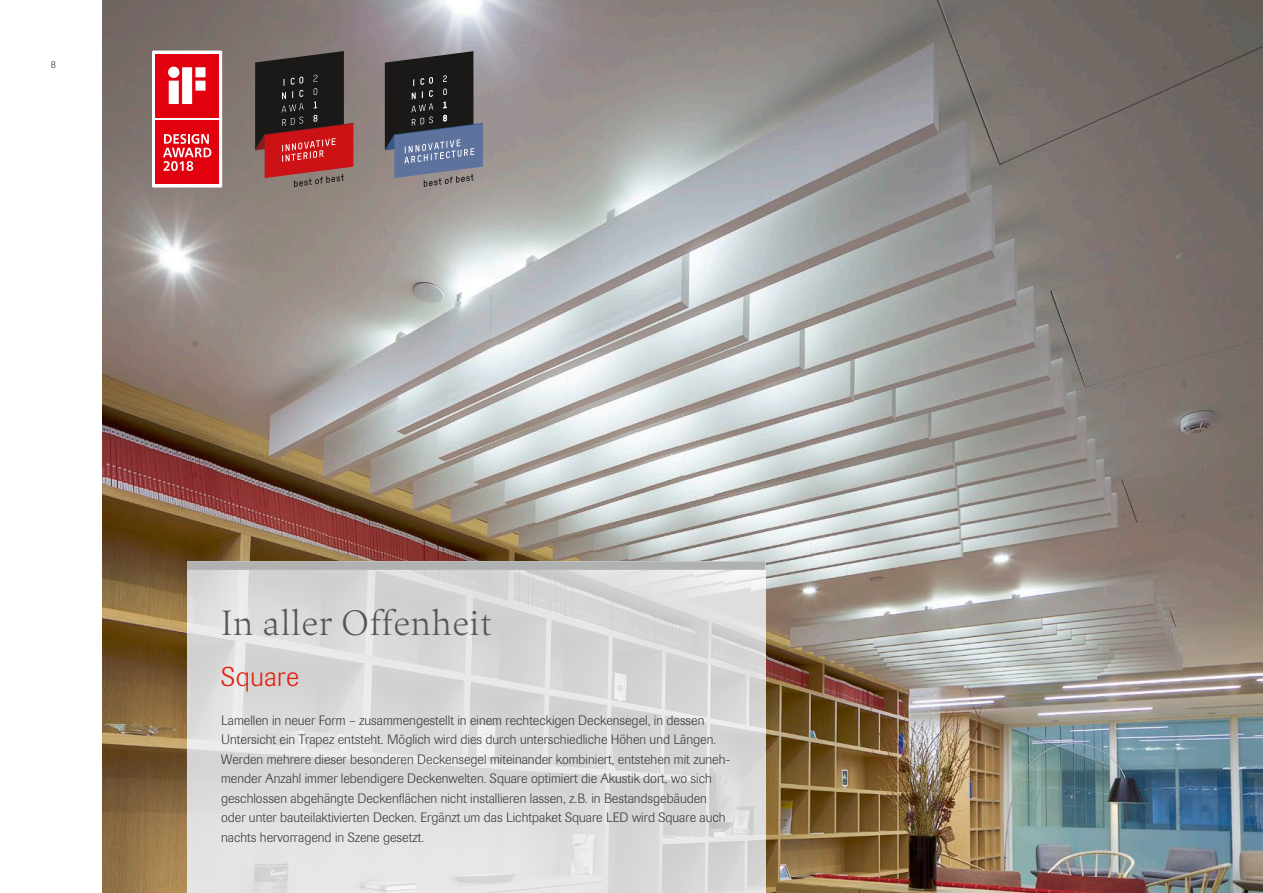
<style>
.page{position:relative;width:1263px;height:893px;background:#fff}
.page>*{position:absolute;margin:0;border:0;box-sizing:border-box;transform-origin:0 0}
.t1{font:300 36px "Quant";letter-spacing:.01em;color:#565655}
.t2{font:300 27px "Imago Pro";letter-spacing:.02em;color:#e41f0d}
.t3{font:300 13.5px/19.5px "Imago Pro";color:#3b3b3a}
.t4{font:300 10.5px "Imago Pro";color:#3b3b3a}
</style>
<div class="page">
<img style="left:102px;top:0;width:1161px;height:893px">
<img style="left:187px;top:570px;width:578px;height:323px">
<div style="left:187px;top:561px;width:578px;height:9px;background:#b0b2b2"></div>
<svg style="left:255px;top:51px;width:98px;height:136px;background:#683231"></svg>
<div style="left:152px;top:51px;width:70px;height:137px;background:#fff"></div>
<div style="left:155px;top:54px;width:64px;height:63px;background:#e2000f"></div>
<svg style="left:168px;top:67px;width:37px;height:37px"></svg>
<div style="left:155px;top:121px;width:64px;height:63px;background:#e2000f"></div>
<svg style="left:163px;top:134px;width:48px;height:37px"></svg>
<svg style="left:385px;top:51px;width:98px;height:136px;background:#4e525d"></svg>
<p class="t4" style="left:51px;top:58px;width:7px">8</p>
<h1 class="t1" style="left:221px;top:599px;width:272px">In aller Offenheit</h1>
<h2 class="t2" style="left:221px;top:659px;width:80px">Square</h2>
<p class="t3" style="left:221px;top:710px;width:511px">Lamellen in neuer Form – zusammengestellt in einem rechteckigen Deckensegel, in dessen Untersicht ein Trapez entsteht. Möglich wird dies durch unterschiedliche Höhen und Längen.<br>Werden mehrere dieser besonderen Deckensegel miteinander kombiniert, entstehen mit zuneh&shy;mender Anzahl immer lebendigere Deckenwelten. Square optimiert die Akustik dort, wo sich geschlossen abgehängte Deckenflächen nicht installieren lassen, z.B. in Bestandsgebäuden oder unter bauteilaktivierten Decken. Ergänzt um das Lichtpaket Square LED wird Square auch nachts hervorragend in Szene gesetzt.</p>
</div>
